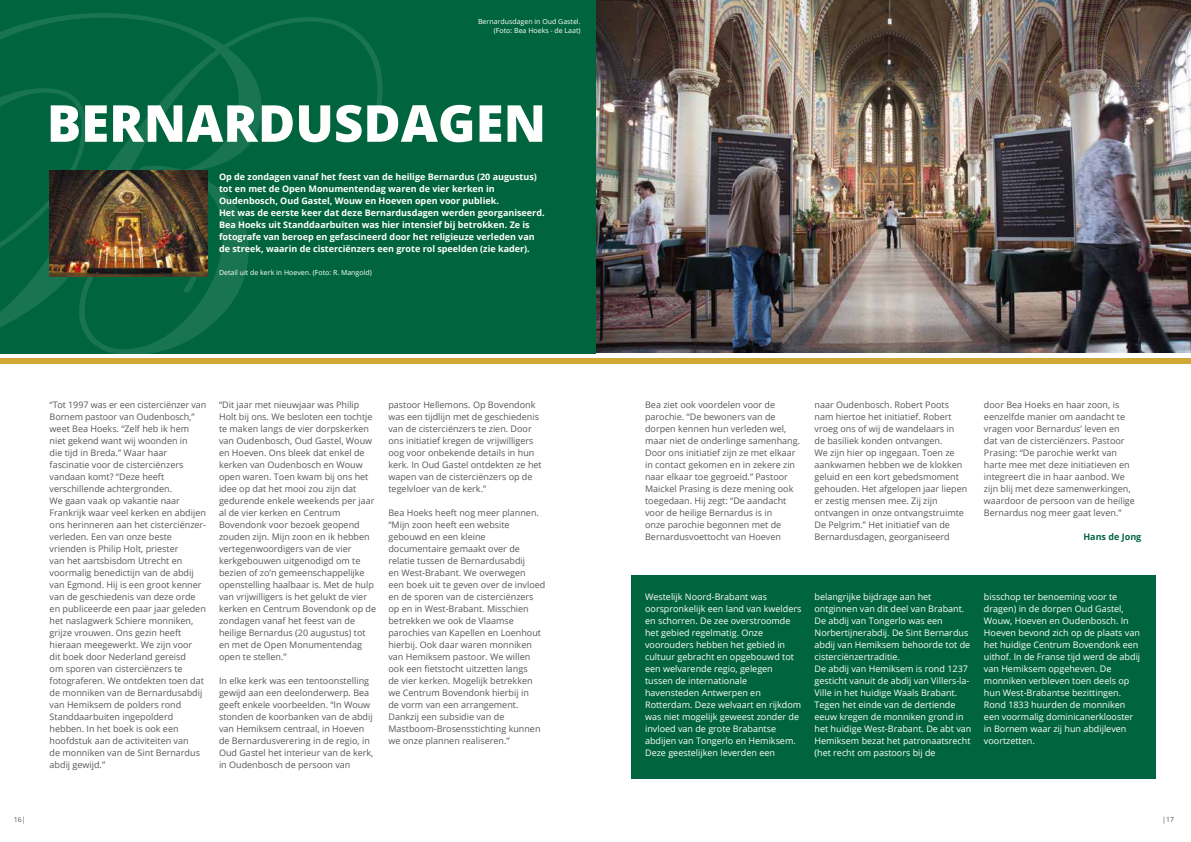
<style>
.page{position:relative;width:1191px;height:842px;background:#fff}
.page>*{position:absolute;margin:0;border:0;box-sizing:border-box;transform-origin:0 0}
.t1{font:500px "Edwardian Script ITC";color:#fff}
.t2{font:800 51px "Open Sans";color:#fff}
.t3{font:9px/12px "Open Sans";color:#575756}
.t4{font:9px/12px "Open Sans";color:#fff}
.t5{font:700 9px/12px "Open Sans";color:#fff}
.t6{font:700 9px "Open Sans";color:#00653f}
.t7{font:7px/9px "Open Sans";color:#fff;text-align:right}
.t8{font:7px "Open Sans";color:#575756}
</style>
<div class="page">
<img style="left:595px;top:0;width:596px;height:353px">
<div style="left:0;top:359px;width:595px;height:5px;background:#d0a835"></div>
<div style="left:595px;top:359px;width:596px;height:5px;background:#d0a835"></div>
<div style="left:0;top:0;width:595px;height:354px;background:#00653f"></div>
<div style="left:631px;top:575px;width:525px;height:204px;background:#00653f"></div>
<img style="left:49px;top:171px;width:158px;height:105px">
<h1 class="t1" style="left:-225px;top:-83px;width:466px">B</h1>
<p class="t7" style="left:478px;top:17px;width:104px">Bernardusdagen in Oud Gastel. (Foto: Bea Hoeks - de Laat)</p>
<h2 class="t2" style="left:47px;top:84px;width:501px">BERNARDUSDAGEN</h2>
<p class="t5" style="left:219px;top:171px;width:327px">Op de zondagen vanaf het feest van de heilige Bernardus (20 augustus) tot en met de Open Monumentendag waren de vier kerken in Oudenbosch, Oud Gastel, Wouw en Hoeven open voor publiek.<br>Het was de eerste keer dat deze Bernardusdagen werden georganiseerd.<br>Bea Hoeks uit Standdaarbuiten was hier intensief bij betrokken. Ze is fotografe van beroep en gefascineerd door het religieuze verleden van de streek, waarin de cisterciënzers een grote rol speelden (zie kader).</p>
<p class="t7" style="left:219px;top:268px;width:154px">Detail uit de kerk in Hoeven. (Foto: R. Mangold)</p>
<p class="t3" style="left:50px;top:399px;width:158px">“Tot 1997 was er een cisterciënzer van<br>Bornem pastoor van Oudenbosch,” weet Bea Hoeks. “Zelf heb ik hem niet gekend want wij woonden in<br>die tijd in Breda.” Waar haar fascinatie voor de cisterciënzers vandaan komt? “Deze heeft verschillende achtergronden.<br>We gaan vaak op vakantie naar<br>Frankrijk waar veel kerken en abdijen ons herinneren aan het cisterciënzer&shy;verleden. Een van onze beste vrienden is Philip Holt, priester<br>van het aartsbisdom Utrecht en voormalig benedictijn van de abdij van Egmond. Hij is een groot kenner van de geschiedenis van deze orde en publiceerde een paar jaar geleden het naslagwerk Schiere monniken, grijze vrouwen. Ons gezin heeft hieraan meegewerkt. We zijn voor<br>dit boek door Nederland gereisd<br>om sporen van cisterciënzers te fotograferen. We ontdekten toen dat de monniken van de Bernardusabdij van Hemiksem de polders rond<br>Standdaarbuiten ingepolderd hebben. In het boek is ook een hoofdstuk aan de activiteiten van<br>de monniken van de Sint Bernardus abdij gewijd.”</p>
<p class="t3" style="left:219px;top:398px;width:159px">“Dit jaar met nieuwjaar was Philip<br>Holt bij ons. We besloten een tochtje te maken langs de vier dorpskerken van Oudenbosch, Oud Gastel, Wouw en Hoeven. Ons bleek dat enkel de kerken van Oudenbosch en Wouw open waren. Toen kwam bij ons het idee op dat het mooi zou zijn dat gedurende enkele weekends per jaar al de vier kerken en Centrum<br>Bovendonk voor bezoek geopend zouden zijn. Mijn zoon en ik hebben vertegenwoordigers van de vier kerkgebouwen uitgenodigd om te bezien of zo’n gemeenschappelijke openstelling haalbaar is. Met de hulp van vrijwilligers is het gelukt de vier kerken en Centrum Bovendonk op de zondagen vanaf het feest van de heilige Bernardus (20 augustus) tot en met de Open Monumentendag open te stellen.”</p>
<p class="t3" style="left:219px;top:674px;width:156px">In elke kerk was een tentoonstelling gewijd aan een deelonderwerp. Bea geeft enkele voorbeelden. “In Wouw stonden de koorbanken van de abdij van Hemiksem centraal, in Hoeven de Bernardusverering in de regio, in Oud Gastel het interieur van de kerk, in Oudenbosch de persoon van</p>
<p class="t3" style="left:388px;top:398px;width:155px">pastoor Hellemons. Op Bovendonk was een tijdlijn met de geschiedenis van de cisterciënzers te zien. Door ons initiatief kregen de vrijwilligers oog voor onbekende details in hun kerk. In Oud Gastel ontdekten ze het wapen van de cisterciënzers op de tegelvloer van de kerk.”</p>
<p class="t3" style="left:388px;top:506px;width:158px">Bea Hoeks heeft nog meer plannen. “Mijn zoon heeft een website gebouwd en een kleine documentaire gemaakt over de relatie tussen de Bernardusabdij<br>en West-Brabant. We overwegen<br>een boek uit te geven over de invloed en de sporen van de cisterciënzers op en in West-Brabant. Misschien betrekken we ook de Vlaamse parochies van Kapellen en Loenhout hierbij. Ook daar waren monniken van Hemiksem pastoor. We willen ook een fietstocht uitzetten langs<br>de vier kerken. Mogelijk betrekken we Centrum Bovendonk hierbij in<br>de vorm van een arrangement.<br>Dankzij een subsidie van de<br>Mastboom-Brosensstichting kunnen we onze plannen realiseren.”</p>
<p class="t3" style="left:645px;top:399px;width:156px">Bea ziet ook voordelen voor de parochie. “De bewoners van de dorpen kennen hun verleden wel, maar niet de onderlinge samenhang.<br>Door ons initiatief zijn ze met elkaar in contact gekomen en in zekere zin naar elkaar toe gegroeid.” Pastoor<br>Maickel Prasing is deze mening ook toegedaan. Hij zegt: “De aandacht voor de heilige Bernardus is in<br>onze parochie begonnen met de<br>Bernardusvoettocht van Hoeven</p>
<p class="t3" style="left:814px;top:398px;width:154px">naar Oudenbosch. Robert Poots nam hiertoe het initiatief. Robert vroeg ons of wij de wandelaars in<br>de basiliek konden ontvangen.<br>We zijn hier op ingegaan. Toen ze aankwamen hebben we de klokken geluid en een kort gebedsmoment gehouden. Het afgelopen jaar liepen er zestig mensen mee. Zij zijn ontvangen in onze ontvangstruimte<br>De Pelgrim.” Het initiatief van de<br>Bernardusdagen, georganiseerd</p>
<p class="t3" style="left:984px;top:398px;width:152px">door Bea Hoeks en haar zoon, is eenzelfde manier om aandacht te vragen voor Bernardus’ leven en dat van de cisterciënzers. Pastoor<br>Prasing: “De parochie werkt van harte mee met deze initiatieven en integreert die in haar aanbod. We zijn blij met deze samenwerkingen, waardoor de persoon van de heilige<br>Bernardus nog meer gaat leven.”</p>
<p class="t6" style="left:1083px;top:530px;width:59px">Hans de Jong</p>
<p class="t4" style="left:645px;top:590px;width:158px">Westelijk Noord-Brabant was oorspronkelijk een land van kwelders en schorren. De zee overstroomde het gebied regelmatig. Onze voorouders hebben het gebied in cultuur gebracht en opgebouwd tot een welvarende regio, gelegen tussen de internationale havensteden Antwerpen en<br>Rotterdam. Deze welvaart en rijkdom was niet mogelijk geweest zonder de invloed van de grote Brabantse abdijen van Tongerlo en Hemiksem.<br>Deze geestelijken leverden een</p>
<p class="t4" style="left:814px;top:590px;width:158px">belangrijke bijdrage aan het ontginnen van dit deel van Brabant.<br>De abdij van Tongerlo was een Norbertijnerabdij. De Sint Bernardus abdij van Hemiksem behoorde tot de cisterciënzertraditie.<br>De abdij van Hemiksem is rond 1237 gesticht vanuit de abdij van Villers-la-Ville in het huidige Waals Brabant.<br>Tegen het einde van de dertiende eeuw kregen de monniken grond in het huidige West-Brabant. De abt van Hemiksem bezat het patronaatsrecht (het recht om pastoors bij de</p>
<p class="t4" style="left:984px;top:590px;width:158px">bisschop ter benoeming voor te dragen) in de dorpen Oud Gastel,<br>Wouw, Hoeven en Oudenbosch. In<br>Hoeven bevond zich op de plaats van het huidige Centrum Bovendonk een uithof. In de Franse tijd werd de abdij van Hemiksem opgeheven. De monniken verbleven toen deels op hun West-Brabantse bezittingen.<br>Rond 1833 huurden de monniken een voormalig dominicanerklooster in Bornem waar zij hun abdijleven voortzetten.</p>
<p class="t8" style="left:14px;top:815px;width:13px">16|</p>
<p class="t8" style="left:1162px;top:815px;width:13px">|17</p>
</div>
